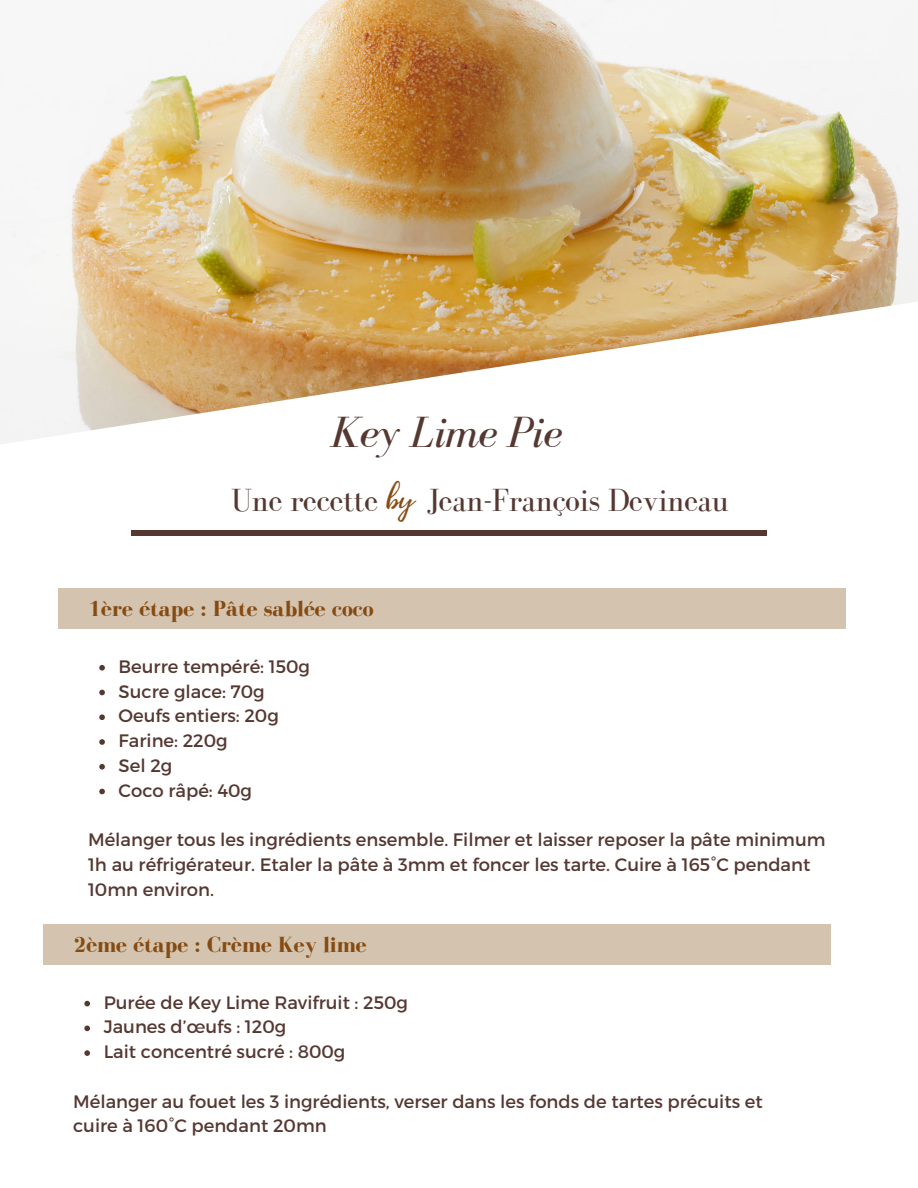
<style>
.page{position:relative;width:918px;height:1188px;background:#fff}
.page>*{position:absolute;margin:0;border:0;box-sizing:border-box;transform-origin:0 0}
.t1{font:italic 45px "Bodoni FLF";letter-spacing:-.02em;color:#553831}
.t2{font:33px "Bodoni FLF";letter-spacing:-.02em;color:#553831}
.t3{font:700 22.5px "Bodoni FLF";color:#864b13}
.t4{font:18px/24.8px "Montserrat";color:#553831}
.s1{font-family:"Playlist Script";font-size:29.55px;color:#864b13}
</style>
<div class="page">
<div style="left:131px;top:530px;width:636px;height:6px;background:#553831"></div>
<img style="left:0;top:0;width:918px;height:444px">
<div style="left:58px;top:588px;width:788px;height:41px;background:#d4c4af"></div>
<svg style="left:99px;top:665px;width:6px;height:6px"></svg>
<svg style="left:99px;top:690px;width:6px;height:5px"></svg>
<svg style="left:99px;top:714px;width:6px;height:6px"></svg>
<svg style="left:99px;top:739px;width:6px;height:6px"></svg>
<svg style="left:99px;top:764px;width:6px;height:6px"></svg>
<svg style="left:99px;top:789px;width:6px;height:5px"></svg>
<div style="left:43px;top:924px;width:788px;height:41px;background:#d4c4af"></div>
<svg style="left:84px;top:1001px;width:6px;height:5px"></svg>
<svg style="left:84px;top:1026px;width:6px;height:5px"></svg>
<svg style="left:84px;top:1050px;width:6px;height:6px"></svg>
<h1 class="t1" style="left:331px;top:408px;width:233px">Key Lime Pie</h1>
<h2 class="t2" style="left:231px;top:482px;width:500px">Une recette <span class="s1">by</span> Jean-François Devineau</h2>
<p class="t3" style="left:88px;top:596px;width:287px">1ère étape : Pâte sablée coco</p>
<p class="t4" style="left:119px;top:653px;width:193px">Beurre tempéré: 150g<br>Sucre glace: 70g<br>Oeufs entiers: 20g<br>Farine: 220g<br>Sel 2g<br>Coco râpé: 40g</p>
<p class="t4" style="left:88px;top:826px;width:739px">Mélanger tous les ingrédients ensemble. Filmer et laisser reposer la pâte minimum<br>1h au réfrigérateur. Etaler la pâte à 3mm et foncer les tarte. Cuire à 165°C pendant<br>10mn environ.</p>
<p class="t3" style="left:73px;top:932px;width:295px">2ème étape : Crème Key lime</p>
<p class="t4" style="left:104px;top:989px;width:306px">Purée de Key Lime Ravifruit : 250g<br>Jaunes d’œufs : 120g<br>Lait concentré sucré : 800g</p>
<p class="t4" style="left:73px;top:1088px;width:691px">Mélanger au fouet les 3 ingrédients, verser dans les fonds de tartes précuits et cuire à 160°C pendant 20mn</p>
</div>
